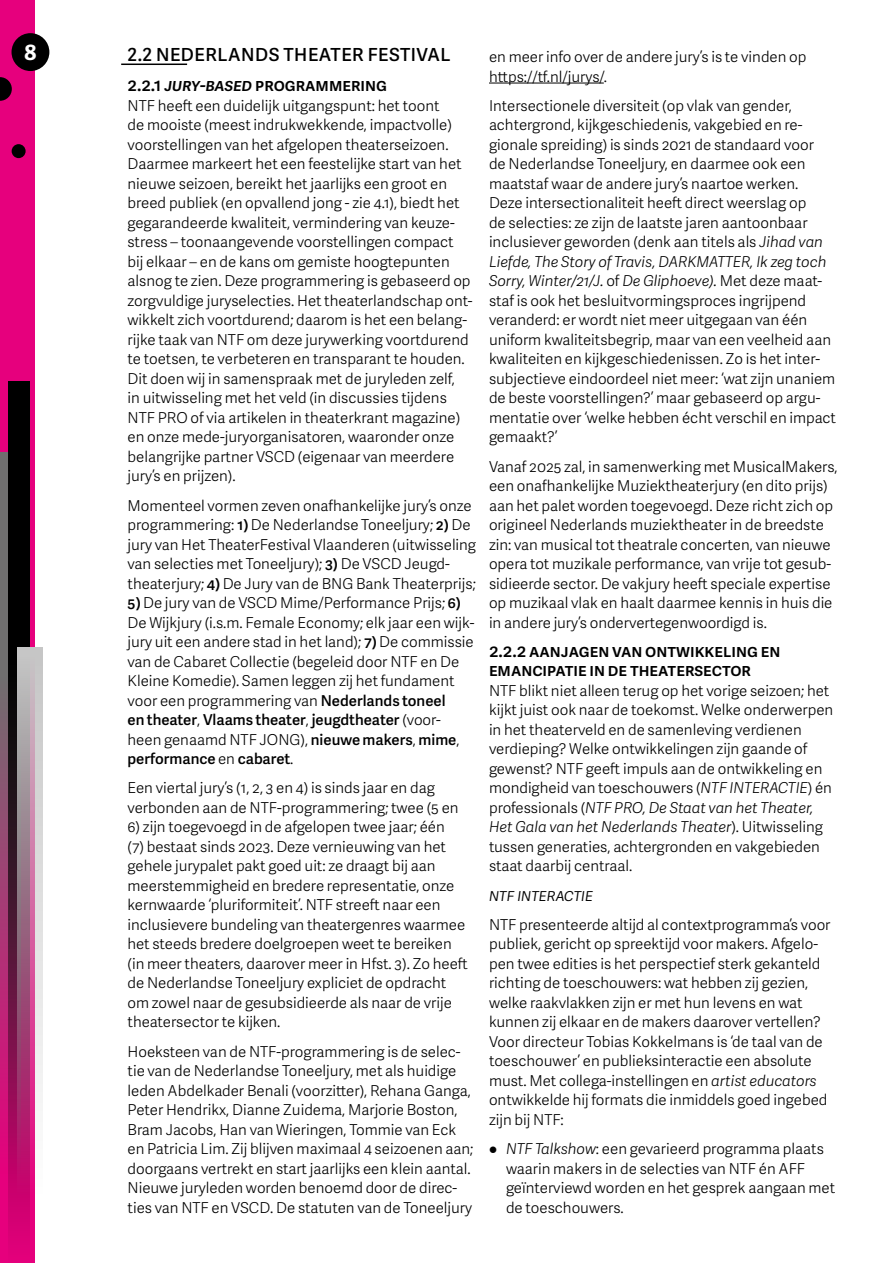
<style>
.page{position:relative;width:893px;height:1263px;background:#fff}
.page>*{position:absolute;margin:0;border:0;box-sizing:border-box;transform-origin:0 0}
.t1{font:700 21px "Adelle Sans";color:#fff}
.t2{font:18px/19.5px "Adelle Sans Sb";color:#000}
.t3{font:18px/30.8px "Adelle Sans Sb";letter-spacing:.02em;color:#000}
.t4{font:italic 18px "Adelle Sans Lt";letter-spacing:-.01em;color:#000}
.t5{font:15px/19.5px "Adelle Sans Lt";color:#000}
.t6{font:15px "Adelle Sans Sb";color:#000}
.s1{font-style:italic}
.s2{font-family:"Adelle Sans Sb"}
.s3{font-family:"Adelle Sans Lt"}
</style>
<div class="page">
<hr style="left:121px;top:64px;width:66px;height:1px;background:#000">
<hr style="left:489px;top:83px;width:115px;height:1px;background:#000">
<div style="left:0;top:0;width:34px;height:1263px;background:#e6007d"></div>
<svg style="left:0;top:452px;width:9px;height:722px;background:#8d416a"></svg>
<svg style="left:9px;top:381px;width:21px;height:857px;background:#33061e"></svg>
<svg style="left:17px;top:647px;width:26px;height:546px;background:#c08ca8"></svg>
<div style="left:12px;top:33px;width:37px;height:38px;background:#000;border-radius:50%"></div>
<svg style="left:0;top:77px;width:12px;height:24px"></svg>
<div style="left:12px;top:144px;width:14px;height:14px;background:#000;border-radius:50%"></div>
<h1 class="t1" style="left:24px;top:37px;width:13px">8</h1>
<p class="t3" style="left:128px;top:38px;width:325px">2.2 NEDERLANDS THEATER FESTIVAL<br>2.2.1 <span class="s1">jury-based</span> programmering</p>
<p class="t5" style="left:128px;top:95px;width:347px">NTF heeft een duidelijk uitgangspunt: het toont<br>de mooiste (meest indrukwekkende, impactvolle) voorstellingen van het afgelopen theaterseizoen.<br>Daarmee markeert het een feestelijke start van het nieuwe seizoen, bereikt het jaarlijks een groot en breed publiek (en opvallend jong - zie 4.1), biedt het gegarandeerde kwaliteit, vermindering van keuze&shy;stress – toonaangevende voorstellingen compact bij elkaar – en de kans om gemiste hoogtepunten alsnog te zien. Deze programmering is gebaseerd op zorgvuldige juryselecties. Het theaterlandschap ont&shy;wikkelt zich voortdurend; daarom is het een belang&shy;rijke taak van NTF om deze jurywerking voortdurend te toetsen, te verbeteren en transparant te houden.<br>Dit doen wij in samenspraak met de juryleden zelf,<br>in uitwisseling met het veld (in discussies tijdens NTF PRO of via artikelen in theaterkrant magazine) en onze mede-juryorganisatoren, waaronder onze belangrijke partner VSCD (eigenaar van meerdere jury’s en prijzen).</p>
<p class="t5" style="left:128px;top:495px;width:350px">Momenteel vormen zeven onafhankelijke jury’s onze programmering: <span class="s2">1)</span> De Nederlandse Toneeljury; <span class="s2">2)</span> De jury van Het TheaterFestival Vlaanderen (uitwisseling van selecties met Toneeljury); <span class="s2">3)</span> De VSCD Jeugd&shy;theaterjury; <span class="s2">4)</span> De Jury van de BNG Bank Theaterprijs;</p>
<p class="t5" style="left:128px;top:592px;width:349px"><span class="s2">5)</span> De jury van de VSCD Mime/Performance Prijs; <span class="s2">6)<br></span>De Wijkjury (i.s.m. Female Economy; elk jaar een wijk&shy;jury uit een andere stad in het land); <span class="s2">7)</span> De commissie van de Cabaret Collectie (begeleid door NTF en De Kleine Komedie). Samen leggen zij het fundament voor een programmering van <span class="s2">Nederlands toneel</span></p>
<p class="t6" style="left:128px;top:709px;width:315px">en theater<span class="s3">,</span> Vlaams theater<span class="s3">,</span> jeugdtheater <span class="s3">(voor-</span></p>
<p class="t5" style="left:128px;top:729px;width:334px">heen genaamd NTF JONG), <span class="s2">nieuwe makers</span>, <span class="s2">mime</span>,</p>
<p class="t6" style="left:128px;top:748px;width:167px">performance <span class="s3">en</span> cabaret<span class="s3">.</span></p>
<p class="t5" style="left:128px;top:778px;width:333px">Een viertal jury’s (1, 2, 3 en 4) is sinds jaar en dag verbonden aan de NTF-programmering; twee (5 en</p>
<p class="t5" style="left:128px;top:817px;width:342px">6) zijn toegevoegd in de afgelopen twee jaar; één<br>(7) bestaat sinds 2023. Deze vernieuwing van het gehele jurypalet pakt goed uit: ze draagt bij aan meerstemmigheid en bredere representatie, onze kernwaarde ‘pluriformiteit’. NTF streeft naar een inclusievere bundeling van theatergenres waarmee het steeds bredere doelgroepen weet te bereiken (in meer theaters, daarover meer in Hfst. 3). Zo heeft de Nederlandse Toneeljury expliciet de opdracht om zowel naar de gesubsidieerde als naar de vrije theatersector te kijken.</p>
<p class="t5" style="left:128px;top:1041px;width:347px">Hoeksteen van de NTF-programmering is de selec&shy;tie van de Nederlandse Toneeljury, met als huidige leden Abdelkader Benali (voorzitter), Rehana Ganga, Peter Hendrikx, Dianne Zuidema, Marjorie Boston, Bram Jacobs, Han van Wieringen, Tommie van Eck en Patricia Lim. Zij blijven maximaal 4 seizoenen aan; doorgaans vertrekt en start jaarlijks een klein aantal.<br>Nieuwe juryleden worden benoemd door de direc&shy;ties van NTF en VSCD. De statuten van de Toneeljury</p>
<p class="t5" style="left:489px;top:46px;width:319px">en meer info over de andere jury’s is te vinden op https://tf.nl/jurys/.</p>
<p class="t5" style="left:489px;top:95px;width:349px">Intersectionele diversiteit (op vlak van gender, achtergrond, kijkgeschiedenis, vakgebied en re&shy;gionale spreiding) is sinds 2021 de standaard voor<br>de Nederlandse Toneeljury, en daarmee ook een maatstaf waar de andere jury’s naartoe werken.<br>Deze intersectionaliteit heeft direct weerslag op<br>de selecties: ze zijn de laatste jaren aantoonbaar inclusiever geworden (denk aan titels als <span class="s1">Jihad van Liefde, The Story of Travis, D̶̶A̶R̶̶K̶̶MATTER, Ik zeg toch Sorry, Winter/21/J.</span> of <span class="s1">De Gliphoeve).</span> Met deze maat&shy;staf is ook het besluitvormingsproces ingrijpend veranderd: er wordt niet meer uitgegaan van één uniform kwaliteitsbegrip, maar van een veelheid aan kwaliteiten en kijk geschiedenissen. Zo is het inter&shy;subjectieve eind oordeel niet meer: ‘wat zijn unaniem de beste voorstellingen?’ maar gebaseerd op argu&shy;mentatie over ‘welke hebben écht verschil en impact gemaakt?’</p>
<p class="t5" style="left:489px;top:456px;width:350px">Vanaf 2025 zal, in samenwerking met MusicalMakers, een onafhankelijke Muziektheaterjury (en dito prijs) aan het palet worden toegevoegd. Deze richt zich op origineel Nederlands muziektheater in de breedste zin: van musical tot theatrale concerten, van nieuwe opera tot muzikale performance, van vrije tot gesub&shy;sidieerde sector. De vakjury heeft speciale expertise op muzikaal vlak en haalt daarmee kennis in huis die in andere jury’s ondervertegenwoordigd is.</p>
<p class="t2" style="left:489px;top:640px;width:293px">2.2.2 Aanjagen van ontwikkeling en emancipatie in de theatersector</p>
<p class="t5" style="left:489px;top:680px;width:346px">NTF blikt niet alleen terug op het vorige seizoen; het kijkt juist ook naar de toekomst. Welke onderwerpen in het theaterveld en de samenleving verdienen verdieping? Welke ontwikkelingen zijn gaande of gewenst? NTF geeft impuls aan de ontwikkeling en mondigheid van toeschouwers (<span class="s1">NTF INTERACTIE</span>) én professionals (<span class="s1">NTF PRO, De Staat van het Theater, Het Gala van het Nederlands Theater</span>). Uitwisseling tussen generaties, achtergronden en vakgebieden staat daarbij centraal.</p>
<p class="t4" style="left:489px;top:881px;width:106px">NTF INTERACTIE</p>
<p class="t5" style="left:489px;top:914px;width:343px">NTF presenteerde altijd al contextprogramma’s voor publiek, gericht op spreektijd voor makers. Afgelo&shy;pen twee edities is het perspectief sterk gekanteld richting de toeschouwers: wat hebben zij gezien, welke raakvlakken zijn er met hun levens en wat kunnen zij elkaar en de makers daarover vertellen?<br>Voor directeur Tobias Kokkelmans is ‘de taal van de toeschouwer’ en publieksinteractie een absolute must. Met collega-instellingen en <span class="s1">artist educators </span>ontwikkelde hij formats die inmiddels goed ingebed zijn bij NTF:</p>
<p class="t5" style="left:506px;top:1138px;width:331px"><span class="s1">NTF Talkshow</span>: een gevarieerd programma plaats waarin makers in de selecties van NTF én AFF geïnterviewd worden en het gesprek aangaan met de toeschouwers.</p>
</div>
